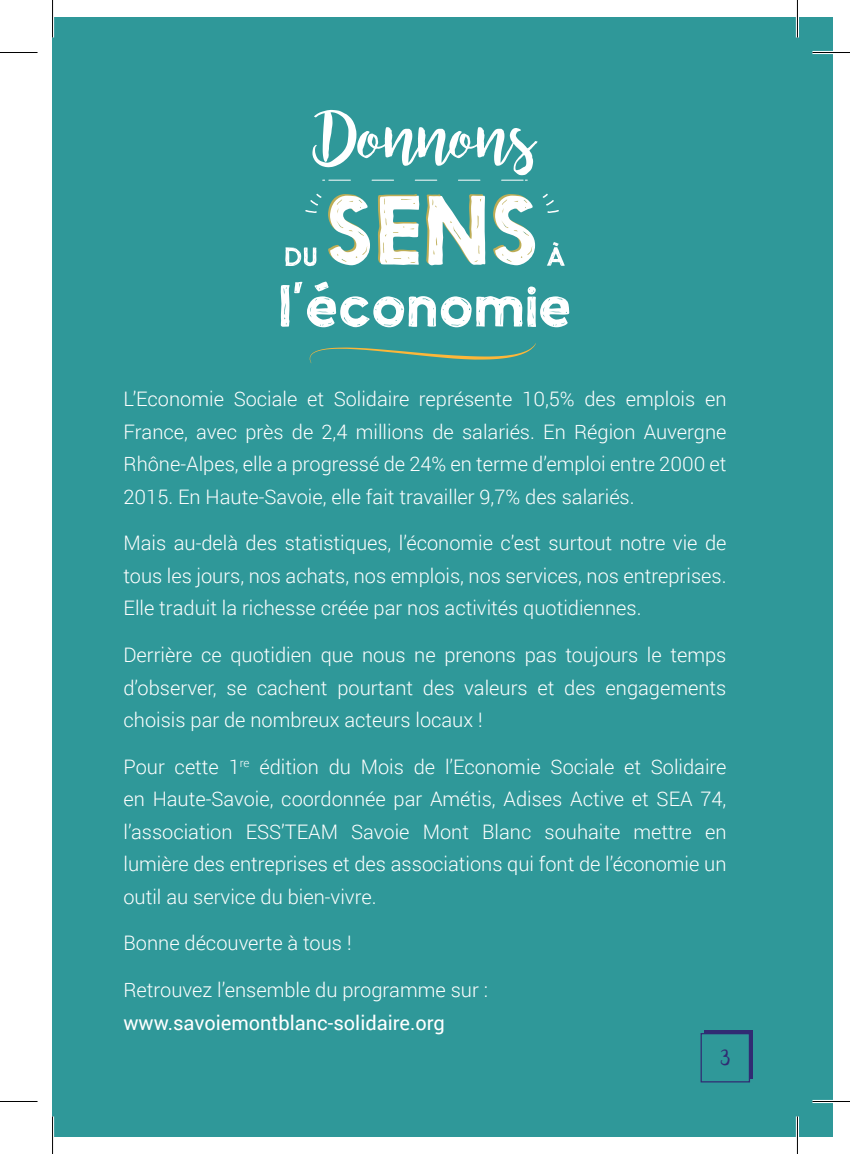
<style>
.page{position:relative;width:850px;height:1154px;background:#fff}
.page>*{position:absolute;margin:0;border:0;box-sizing:border-box;transform-origin:0 0}
.t1{font:300 20px/32.5px "Roboto";color:#fff;text-align:justify}
.t2{font:20px "Roboto";color:#fff}
.t3{font:20px "bromello";color:#312b73}
</style>
<div class="page">
<div style="left:52px;top:17px;width:780px;height:1120px;background:#2f9899"></div>
<svg style="left:309px;top:344px;width:226px;height:19px"></svg>
<svg style="left:312px;top:110px;width:225px;height:71px"></svg>
<svg style="left:305px;top:193px;width:17px;height:20px"></svg>
<svg style="left:542px;top:193px;width:17px;height:20px"></svg>
<svg style="left:328px;top:194px;width:207px;height:71px"></svg>
<svg style="left:547px;top:242px;width:17px;height:24px"></svg>
<svg style="left:285px;top:247px;width:31px;height:19px"></svg>
<svg style="left:280px;top:282px;width:289px;height:45px"></svg>
<div style="left:703px;top:1030px;width:49px;height:49px;background:#312b73"></div>
<div style="left:700px;top:1033px;width:49px;height:49px;background:#2f9899;border:1px solid #312b73"></div>
<hr style="left:812px;top:51px;width:37px;height:3px;background:#fff">
<hr style="left:812px;top:1100px;width:37px;height:3px;background:#fff">
<hr style="left:51px;top:0;width:3px;height:38px;background:#fff">
<hr style="left:51px;top:1116px;width:3px;height:38px;background:#fff">
<hr style="left:795px;top:0;width:3px;height:38px;background:#fff">
<hr style="left:795px;top:1116px;width:3px;height:38px;background:#fff">
<hr style="left:0;top:52px;width:38px;height:1px;background:#000">
<hr style="left:812px;top:52px;width:37px;height:1px;background:#000">
<hr style="left:0;top:1101px;width:38px;height:1px;background:#000">
<hr style="left:812px;top:1101px;width:37px;height:1px;background:#000">
<hr style="left:52px;top:0;width:1px;height:38px;background:#000">
<hr style="left:52px;top:1116px;width:1px;height:38px;background:#000">
<hr style="left:796px;top:0;width:1px;height:38px;background:#000">
<hr style="left:796px;top:1116px;width:1px;height:38px;background:#000">
<p class="t1" style="left:123px;top:382px;width:604px">L’Economie Sociale et Solidaire représente 10,5% des emplois en France, avec près de 2,4 millions de salariés. En Région Auvergne Rhône-Alpes, elle a progressé de 24% en terme d’emploi entre 2000 et 2015. En Haute-Savoie, elle fait travailler 9,7% des salariés.</p>
<p class="t1" style="left:123px;top:526px;width:604px">Mais au-delà des statistiques, l’économie c’est surtout notre vie de tous les jours, nos achats, nos emplois, nos services, nos entreprises.<br>Elle traduit la richesse créée par nos activités quotidiennes.</p>
<p class="t1" style="left:123px;top:638px;width:604px">Derrière ce quotidien que nous ne prenons pas toujours le temps d’observer, se cachent pourtant des valeurs et des engagements choisis par de nombreux acteurs locaux !</p>
<p class="t1" style="left:123px;top:750px;width:604px">Pour cette 1<sup>re</sup> édition du Mois de l’Economie Sociale et Solidaire en Haute-Savoie, coordonnée par Amétis, Adises Active et SEA 74, l’association ESS’TEAM Savoie Mont Blanc souhaite mettre en lumière des entreprises et des associations qui font de l’économie un outil au service du bien-vivre.</p>
<p class="t1" style="left:123px;top:926px;width:229px">Bonne découverte à tous !</p>
<p class="t1" style="left:123px;top:973px;width:366px">Retrouvez l’ensemble du programme sur :</p>
<p class="t2" style="left:123px;top:1008px;width:323px">www.savoiemontblanc-solidaire.org</p>
<p class="t3" style="left:720px;top:1046px;width:10px">3</p>
</div>
